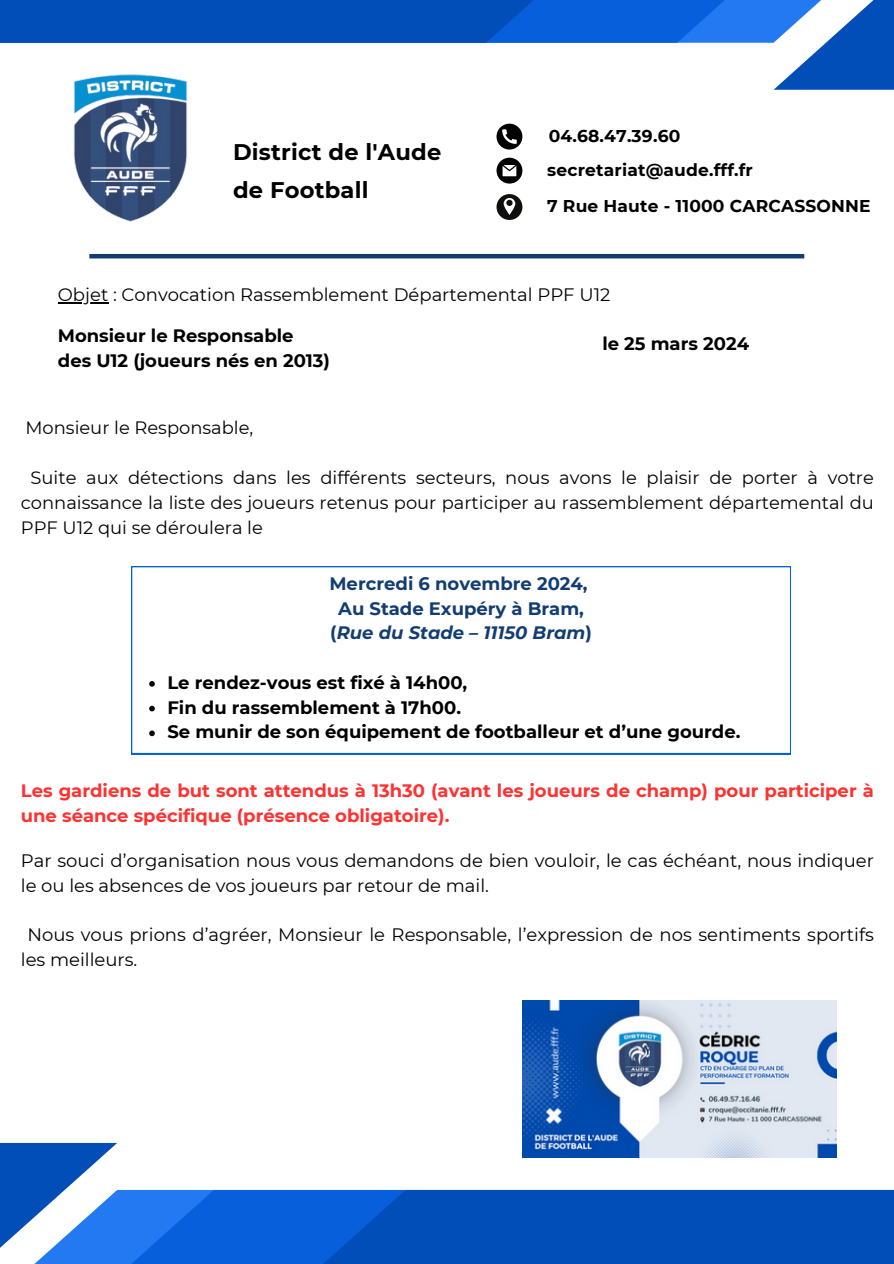
<style>
.page{position:relative;width:894px;height:1264px;background:#fff}
.page>*{position:absolute;margin:0;border:0;box-sizing:border-box;transform-origin:0 0}
.t1{font:700 22.65px/37.8px "Montserrat";letter-spacing:.01em;color:#000}
.t2{font:18px/24.8px "Montserrat";color:#000}
.t3{font:700 18px/24.8px "Montserrat";color:#000}
.t4{font:700 18px/24.8px "Montserrat";color:#ff3131}
.t5{font:700 18px/24.8px "Montserrat";color:#123d71;text-align:center}
.t6{font:17.85px/24.8px "Montserrat";color:#000;text-align:justify}
.t7{font:700 17.1px "Montserrat";letter-spacing:.01em;color:#000}
.s1{font-style:italic}
</style>
<div class="page">
<svg style="left:0;top:0;width:893px;height:90px"></svg>
<svg style="left:0;top:1142px;width:893px;height:121px"></svg>
<svg style="left:496px;top:124px;width:26px;height:25px"></svg>
<svg style="left:496px;top:158px;width:26px;height:26px"></svg>
<svg style="left:496px;top:194px;width:26px;height:26px"></svg>
<hr style="left:89px;top:254px;width:715px;height:4px;background:#123d71">
<img style="left:69px;top:63px;width:125px;height:159px">
<img style="left:522px;top:1000px;width:314px;height:157px">
<svg style="left:131px;top:566px;width:659px;height:188px"></svg>
<svg style="left:149px;top:681px;width:6px;height:5px"></svg>
<svg style="left:149px;top:705px;width:6px;height:6px"></svg>
<svg style="left:149px;top:730px;width:6px;height:6px"></svg>
<hr style="left:58px;top:302px;width:50px;height:1px;background:#000">
<h2 class="t1" style="left:233px;top:133px;width:210px">District de l'Aude de Football</h2>
<p class="t7" style="left:548px;top:125px;width:133px">04.68.47.39.60</p>
<h2 class="t7" style="left:547px;top:159px;width:207px">secretariat@aude.fff.fr</h2>
<h2 class="t7" style="left:547px;top:195px;width:325px">7 Rue Haute - 11000 CARCASSONNE</h2>
<p class="t2" style="left:58px;top:282px;width:554px">Objet : Convocation Rassemblement Départemental PPF U12</p>
<p class="t3" style="left:58px;top:323px;width:273px">Monsieur le Responsable des U12 (joueurs nés en 2013)</p>
<h2 class="t3" style="left:602px;top:331px;width:148px">le 25 mars 2024</h2>
<h2 class="t6" style="left:25px;top:415px;width:229px">Monsieur le Responsable,</h2>
<p class="t6" style="left:21px;top:465px;width:854px;text-indent:10px">Suite aux détections dans les différents secteurs, nous avons le plaisir de porter à votre connaissance la liste des joueurs retenus pour participer au rassemblement départemental du PPF U12 qui se déroulera le</p>
<p class="t5" style="left:329px;top:571px;width:264px">Mercredi 6 novembre 2024,<br>Au Stade Exupéry à Bram, (<span class="s1">Rue du Stade – 11150 Bram</span>)</p>
<h2 class="t3" style="left:167px;top:670px;width:301px">Le rendez-vous est fixé à 14h00,</h2>
<h1 class="t3" style="left:167px;top:694px;width:295px">Fin du rassemblement à 17h00.</h1>
<p class="t3" style="left:167px;top:719px;width:574px">Se munir de son équipement de footballeur et d’une gourde.</p>
<h2 class="t4" style="left:21px;top:778px;width:854px">Les gardiens de but sont attendus à 13h30 (avant les joueurs de champ) pour participer à une séance spécifique (présence obligatoire).</h2>
<p class="t2" style="left:21px;top:848px;width:854px">Par souci d’organisation nous vous demandons de bien vouloir, le cas échéant, nous indiquer le ou les absences de vos joueurs par retour de mail.</p>
<p class="t2" style="left:21px;top:922px;width:854px;text-indent:7px">Nous vous prions d’agréer, Monsieur le Responsable, l’expression de nos sentiments sportifs les meilleurs.</p>
</div>
